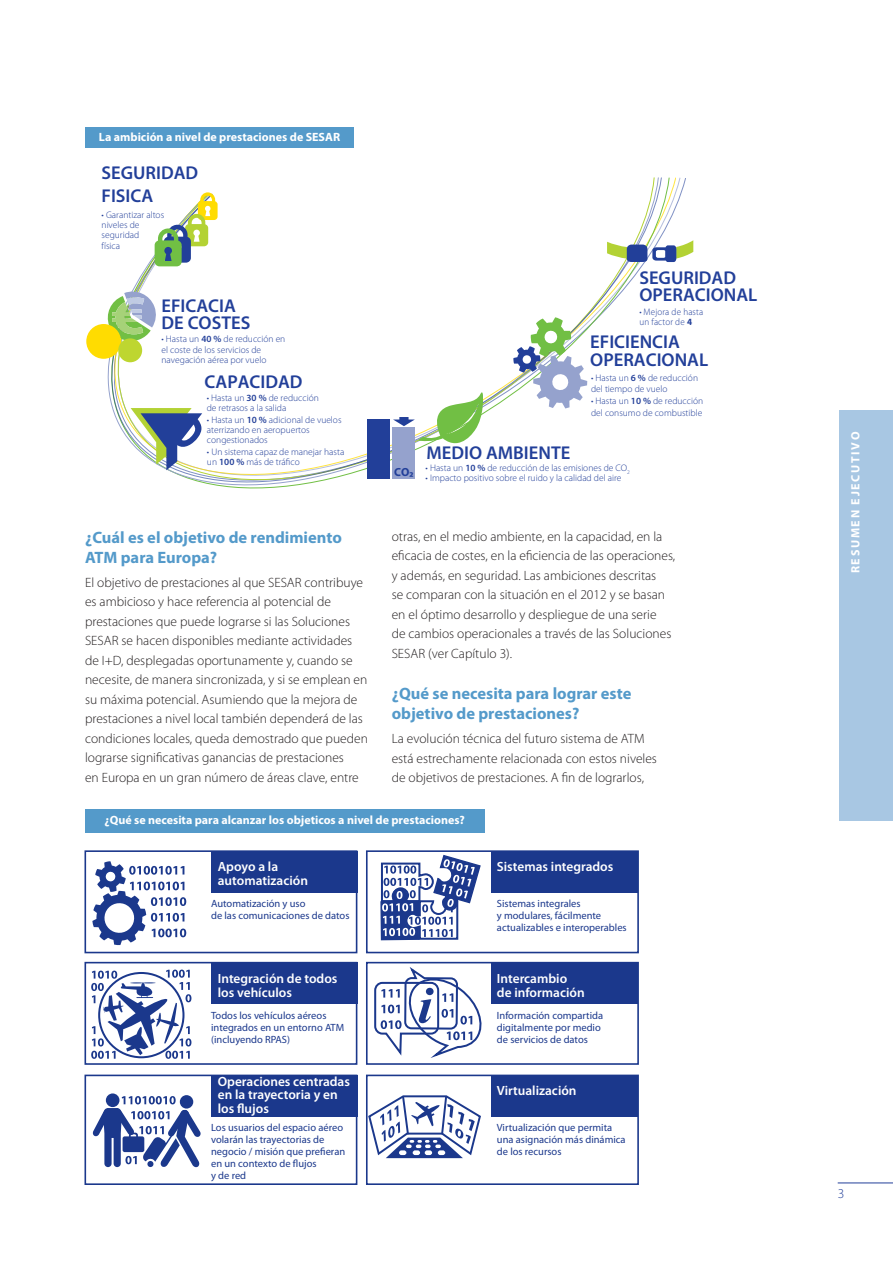
<style>
.page{position:relative;width:893px;height:1263px;background:#fff}
.page>*{position:absolute;margin:0;border:0;box-sizing:border-box;transform-origin:0 0}
.t1{font:600 18.6px/17.7px "Myriad Pro";color:#223f99}
.Executive_summary_ti{font:700 16.5px/19.8px "Myriad Pro";color:#549aca}
.Exe-summary-body{font:300 13.5px/19.5px "Myriad Pro";color:#231f20}
.t2{font:300 13.5px "Myriad Pro";color:#223f99}
.t3{font:600 13.35px/14.1px "Myriad Pro";color:#fff}
.t4{font:700 12px "Myriad Pro";color:#fff}
.t5{font:700 12px "Myriad Pro";letter-spacing:.14em;color:#fff}
.t6{font:700 11.85px "Myriad Pro";color:#223f99}
.t7{font:10.5px/12px "Myriad Pro";color:#1b388c}
.t8{font:300 9.45px/10.2px "Myriad Pro";color:#223f99}
.t9{font:300 9.45px/10.2px "Myriad Pro";color:#223f99;scale:.96 1}
.s1{font-weight:600}
.s2{font-weight:700}
</style>
<div class="page">
<div style="left:839px;top:410px;width:54px;height:411px;background:#a8c7e3"></div>
<hr style="left:838px;top:1182px;width:55px;height:1px;background:#223f99">
<svg style="left:112px;top:178px;width:549px;height:304px"></svg>
<svg style="left:513px;top:317px;width:74px;height:91px"></svg>
<svg style="left:131px;top:408px;width:72px;height:62px"></svg>
<svg style="left:155px;top:192px;width:63px;height:74px"></svg>
<div style="left:392px;top:427px;width:23px;height:52px;background:#95a2cd"></div>
<div style="left:367px;top:420px;width:23px;height:59px;background:#223f99"></div>
<svg style="left:607px;top:240px;width:86px;height:22px"></svg>
<svg style="left:107px;top:288px;width:50px;height:56px"></svg>
<div style="left:86px;top:324px;width:35px;height:35px;background:#ffdc01;border-radius:50%"></div>
<div style="left:118px;top:338px;width:24px;height:24px;background:#bed630;border-radius:50%"></div>
<svg style="left:393px;top:390px;width:91px;height:63px"></svg>
<div style="left:85px;top:128px;width:269px;height:20px;background:#549aca"></div>
<div style="left:211px;top:851px;width:147px;height:41px;background:#1b388c"></div>
<div style="left:211px;top:962px;width:147px;height:42px;background:#1b388c"></div>
<div style="left:211px;top:1075px;width:147px;height:42px;background:#1b388c"></div>
<div style="left:492px;top:851px;width:146px;height:41px;background:#1b388c"></div>
<div style="left:492px;top:962px;width:146px;height:42px;background:#1b388c"></div>
<div style="left:492px;top:1075px;width:146px;height:42px;background:#1b388c"></div>
<svg style="left:92px;top:861px;width:94px;height:84px"></svg>
<svg style="left:106px;top:1093px;width:13px;height:14px"></svg>
<svg style="left:92px;top:1096px;width:109px;height:72px"></svg>
<div style="left:123px;top:1136px;width:21px;height:16px;background:#1b388c;border-radius:2px"></div>
<svg style="left:374px;top:967px;width:108px;height:91px"></svg>
<svg style="left:369px;top:1095px;width:112px;height:63px"></svg>
<svg style="left:91px;top:969px;width:100px;height:90px"></svg>
<svg style="left:380px;top:854px;width:101px;height:87px"></svg>
<div style="left:98px;top:972px;width:86px;height:86px;border:2px solid #1b388c;border-radius:50%"></div>
<div style="left:84px;top:850px;width:273px;height:103px;border:2px solid #1b388c"></div>
<div style="left:366px;top:850px;width:273px;height:103px;border:2px solid #1b388c"></div>
<div style="left:84px;top:962px;width:273px;height:103px;border:2px solid #1b388c"></div>
<div style="left:366px;top:962px;width:273px;height:103px;border:2px solid #1b388c"></div>
<div style="left:84px;top:1074px;width:273px;height:111px;border:2px solid #1b388c"></div>
<div style="left:366px;top:1074px;width:273px;height:111px;border:2px solid #1b388c"></div>
<div style="left:85px;top:809px;width:399px;height:24px;background:#549aca"></div>
<p class="t4" style="left:99px;top:130px;width:243px">La ambición a nivel de prestaciones de SESAR</p>
<p class="t1" style="left:102px;top:162px;width:98px;line-height:22.4px">SEGURIDAD<br>FISICA</p>
<p class="t8" style="left:102px;top:210px;width:64px">• Garantizar altos niveles de seguridad<br>física</p>
<p class="t1" style="left:162px;top:297px;width:90px">EFICACIA<br>DE COSTES</p>
<p class="t8" style="left:162px;top:334px;width:125px">• Hasta un <span class="s1">40 %</span> de reducción en el coste de los servicios de navegación aérea por vuelo</p>
<p class="t1" style="left:205px;top:374px;width:100px">CAPACIDAD</p>
<p class="t8" style="left:207px;top:415px;width:136px">• Hasta un <span class="s1">10 %</span> adicional de vuelos aterrizando en aeropuertos congestionados</p>
<p class="t8" style="left:207px;top:446px;width:139px">• Un sistema capaz de manejar hasta un <span class="s1">100 %</span> más de tráfico</p>
<p class="t8" style="left:207px;top:393px;width:114px">• Hasta un <span class="s1">30 %</span> de reducción de retrasos a la salida</p>
<p class="Executive_summary_ti" style="left:85px;top:528px;width:258px">¿Cuál es el objetivo de rendimiento<br>ATM para Europa?</p>
<p class="Exe-summary-body" style="left:85px;top:573px;width:284px">El objetivo de prestaciones al que SESAR contribuye es ambicioso y hace referencia al potencial de prestaciones que puede lograrse si las Soluciones SESAR se hacen disponibles mediante actividades de I+D, desplegadas oportunamente y, cuando se necesite, de manera sincronizada, y si se emplean en su máxima potencial. Asumiendo que la mejora de prestaciones a nivel local también dependerá de las condiciones locales, queda demostrado que pueden lograrse significativas ganancias de prestaciones<br>en Europa en un gran número de áreas clave, entre</p>
<p class="t1" style="left:639px;top:269px;width:119px">SEGURIDAD<br>OPERACIONAL</p>
<p class="t1" style="left:590px;top:333px;width:119px">EFICIENCIA<br>OPERACIONAL</p>
<p class="t9" style="left:639px;top:307px;width:68px">• Mejora de hasta un factor de <span class="s2">4</span></p>
<p class="t6" style="left:394px;top:465px;width:17px">CO</p>
<p class="t6" style="left:410px;top:471px;width:6px">²</p>
<p class="t8" style="left:591px;top:372px;width:108px;line-height:11.4px">• Hasta un <span class="s1">6 %</span> de reducción del tiempo de vuelo</p>
<p class="t8" style="left:591px;top:396px;width:114px;line-height:11.4px">• Hasta un <span class="s1">10 %</span> de reducción del consumo de combustible</p>
<p class="t1" style="left:426px;top:445px;width:145px">MEDIO AMBIENTE</p>
<p class="t8" style="left:426px;top:463px;width:206px">• Hasta un <span class="s1">10 %</span> de reducción de las emisiones de CO<sub>2</sub></p>
<p class="t8" style="left:426px;top:473px;width:197px">• Impacto positivo sobre el ruido y la calidad del aire</p>
<p class="Exe-summary-body" style="left:392px;top:527px;width:285px">otras, en el medio ambiente, en la capacidad, en la eficacia de costes, en la eficiencia de las operaciones, y además, en seguridad. Las ambiciones descritas<br>se comparan con la situación en el 2012 y se basan en el óptimo desarrollo y despliegue de una serie<br>de cambios operacionales a través de las Soluciones SESAR (ver Capítulo 3).</p>
<p class="Executive_summary_ti" style="left:392px;top:684px;width:241px">¿Qué se necesita para lograr este objetivo de prestaciones?</p>
<p class="Exe-summary-body" style="left:392px;top:729px;width:267px">La evolución técnica del futuro sistema de ATM está estrechamente relacionada con estos niveles de objetivos de prestaciones. A fin de lograrlos,</p>
<p class="t4" style="left:104px;top:814px;width:362px">¿Qué se necesita para alcanzar los objeticos a nivel de prestaciones?</p>
<p class="t3" style="left:218px;top:860px;width:92px">Apoyo a la automatización</p>
<p class="t7" style="left:211px;top:898px;width:140px">Automatización y uso<br>de las comunicaciones de datos</p>
<p class="t3" style="left:218px;top:971px;width:121px">Integración de todos los vehículos</p>
<p class="t7" style="left:211px;top:1009px;width:135px">Todos los vehículos aéreos integrados en un entorno ATM (incluyendo RPAS)</p>
<p class="t3" style="left:218px;top:1075px;width:134px;line-height:13.5px">Operaciones centradas en la trayectoria y en los flujos</p>
<p class="t7" style="left:211px;top:1122px;width:136px">Los usuarios del espacio aéreo volarán las trayectorias de negocio / misión que prefieran en un contexto de flujos<br>y de red</p>
<p class="t3" style="left:497px;top:860px;width:118px">Sistemas integrados</p>
<p class="t7" style="left:497px;top:898px;width:131px">Sistemas integrales<br>y modulares, fácilmente actualizables e interoperables</p>
<p class="t3" style="left:497px;top:971px;width:89px">Intercambio de información</p>
<p class="t7" style="left:497px;top:1009px;width:108px">Información compartida digitalmente por medio de servicios de datos</p>
<p class="t3" style="left:497px;top:1083px;width:81px">Virtualización</p>
<p class="t7" style="left:497px;top:1122px;width:130px">Virtualización que permita una asignación más dinámica de los recursos</p>
<p class="t5" style="left:849px;top:573px;width:143px;rotate:-90deg">RESUMEN EJECUTIVO</p>
<p class="t2" style="left:838px;top:1186px;width:8px">3</p>
</div>
